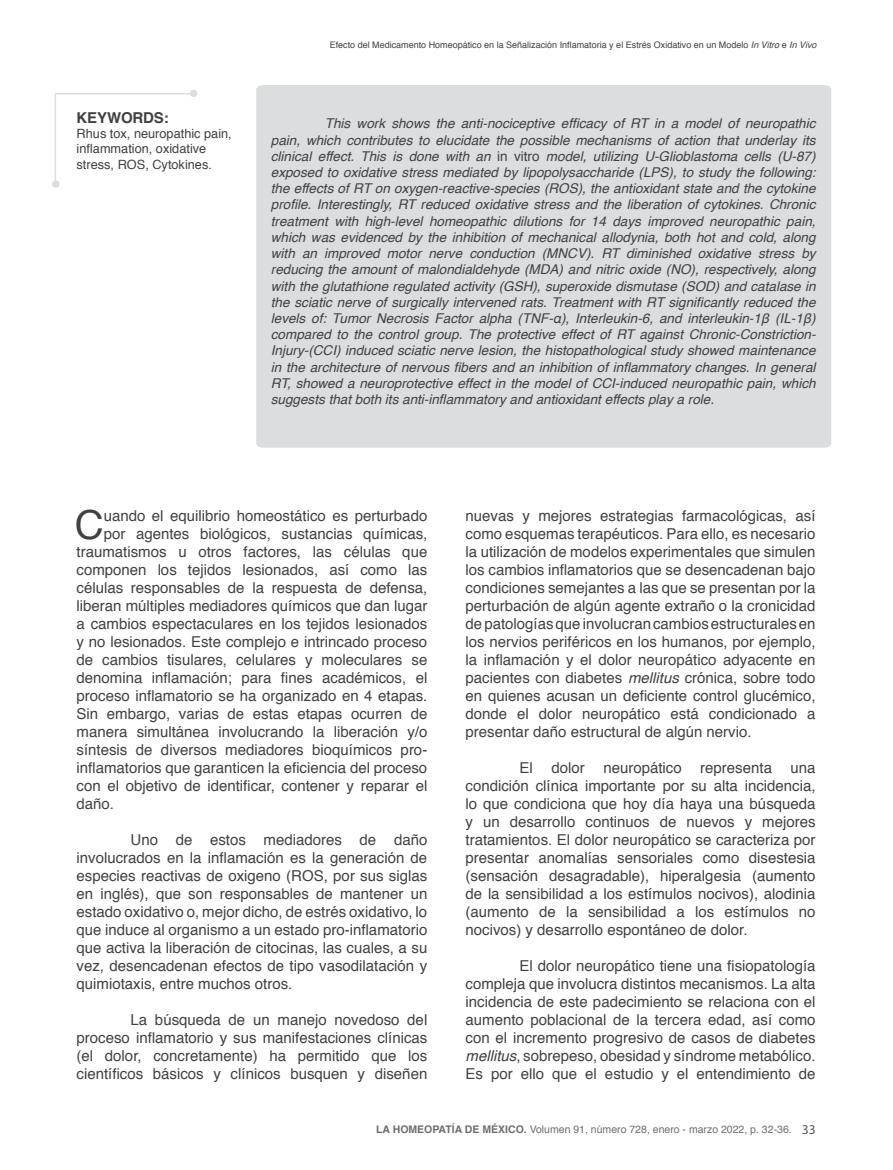
<style>
.page{position:relative;width:893px;height:1170px;background:#fff}
.page>*{position:absolute;margin:0;border:0;box-sizing:border-box;transform-origin:0 0}
.t1{font:40.05px "Helvetica";color:#414042}
.t2{font:15px/18px "Helvetica";color:#414042;text-align:justify}
.t3{font:700 15px "Helvetica";letter-spacing:-.01em;color:#414042}
.t4{font:italic 13.5px/16.2px "Helvetica";color:#414042;text-align:justify}
.t5{font:12.75px/15.3px "Helvetica";color:#414042}
.t6{font:10.5px "Helvetica";color:#6d6e71}
.t7{font:9px "Helvetica";color:#414042}
.s1{font-style:italic}
.s2{font-style:normal}
.s3{font-weight:700}
.s4{font-family:"Myriad Pro";font-size:13.5px;color:#58595b}
</style>
<div class="page">
<div style="left:256px;top:85px;width:575px;height:362px;background:#dcddde"></div>
<div style="left:190px;top:90px;width:7px;height:7px;background:#dcddde;border-radius:50%"></div>
<svg style="left:54px;top:93px;width:138px;height:87px"></svg>
<div style="left:52px;top:180px;width:8px;height:8px;background:#dcddde;border-radius:50%"></div>
<p class="t3" style="left:77px;top:105px;width:94px">KEYWORDS:</p>
<p class="t5" style="left:77px;top:126px;width:157px">Rhus tox, neuropathic pain, inflammation, oxidative stress, ROS, Cytokines.</p>
<p class="t7" style="left:330px;top:38px;width:488px">Efecto del Medicamento Homeopático en la Señalización Inflamatoria y el Estrés Oxidativo en un Modelo <span class="s1">In Vitro</span> e <span class="s1">In Vivo</span></p>
<p class="t4" style="left:271px;top:116px;width:546px;text-indent:54px">This work shows the anti-nociceptive efficacy of RT in a model of neuropathic pain, which contributes to elucidate the possible mechanisms of action that underlay its clinical effect. This is done with an <span class="s2">in vitro</span> model, utilizing U-Glioblastoma cells (U-87) exposed to oxidative stress mediated by lipopolysaccharide (LPS), to study the following: the effects of RT on oxygen-reactive-species (ROS), the antioxidant state and the cytokine profile. Interestingly, RT reduced oxidative stress and the liberation of cytokines. Chronic treatment with high-level homeopathic dilutions for 14 days improved neuropathic pain, which was evidenced by the inhibition of mechanical allodynia, both hot and cold, along with an improved motor nerve conduction (MNCV). RT diminished oxidative stress by reducing the amount of malondialdehyde (MDA) and nitric oxide (NO), respectively, along with the glutathione regulated activity (GSH), superoxide dismutase (SOD) and catalase in the sciatic nerve of surgically intervened rats. Treatment with RT significantly reduced the levels of: Tumor Necrosis Factor alpha (TNF-α), Interleukin-6, and interleukin-1β (IL-1β) compared to the control group. The protective effect of RT against Chronic-Constriction-Injury-(CCI) induced sciatic nerve lesion, the histopathological study showed maintenance in the architecture of nervous fibers and an inhibition of inflammatory changes. In general RT, showed a neuroprotective effect in the model of CCI-induced neuropathic pain, which suggests that both its anti-inflammatory and antioxidant effects play a role.</p>
<h1 class="t1" style="left:75px;top:494px;width:30px">C</h1>
<p class="t2" style="left:104px;top:507px;width:325px">uando el equilibrio homeostático es perturbado</p>
<p class="t2" style="left:104px;top:525px;width:325px">por agentes biológicos, sustancias químicas,</p>
<p class="t2" style="left:77px;top:543px;width:352px">traumatismos u otros factores, las células que</p>
<p class="t2" style="left:77px;top:561px;width:352px">componen los tejidos lesionados, así como las</p>
<p class="t2" style="left:77px;top:579px;width:352px">células responsables de la respuesta de defensa,</p>
<p class="t2" style="left:77px;top:597px;width:352px">liberan múltiples mediadores químicos que dan lugar</p>
<p class="t2" style="left:77px;top:615px;width:352px">a cambios espectaculares en los tejidos lesionados</p>
<p class="t2" style="left:77px;top:633px;width:352px">y no lesionados. Este complejo e intrincado proceso</p>
<p class="t2" style="left:77px;top:651px;width:352px">de cambios tisulares, celulares y moleculares se</p>
<p class="t2" style="left:77px;top:669px;width:352px">denomina inflamación; para fines académicos, el</p>
<p class="t2" style="left:77px;top:687px;width:352px">proceso inflamatorio se ha organizado en 4 etapas.</p>
<p class="t2" style="left:77px;top:705px;width:352px">Sin embargo, varias de estas etapas ocurren de</p>
<p class="t2" style="left:77px;top:723px;width:352px">manera simultánea involucrando la liberación y/o</p>
<p class="t2" style="left:77px;top:741px;width:352px">síntesis de diversos mediadores bioquímicos pro-</p>
<p class="t2" style="left:77px;top:759px;width:352px">inflamatorios que garanticen la eficiencia del proceso</p>
<p class="t2" style="left:77px;top:777px;width:352px">con el objetivo de identificar, contener y reparar el</p>
<p class="t2" style="left:77px;top:795px;width:39px">daño.</p>
<p class="t2" style="left:77px;top:831px;width:352px;text-indent:54px">Uno de estos mediadores de daño involucrados en la inflamación es la generación de especies reactivas de oxigeno (ROS, por sus siglas en inglés), que son responsables de mantener un estado oxidativo o, mejor dicho, de estrés oxidativo, lo que induce al organismo a un estado pro-inflamatorio que activa la liberación de citocinas, las cuales, a su vez, desencadenan efectos de tipo vasodilatación y quimiotaxis, entre muchos otros.</p>
<p class="t2" style="left:77px;top:1011px;width:352px;text-indent:54px">La búsqueda de un manejo novedoso del proceso inflamatorio y sus manifestaciones clínicas (el dolor, concretamente) ha permitido que los científicos básicos y clínicos busquen y diseñen</p>
<p class="t2" style="left:466px;top:507px;width:351px">nuevas y mejores estrategias farmacológicas, así como esquemas terapéuticos. Para ello, es necesario la utilización de modelos experimentales que simulen los cambios inflamatorios que se desencadenan bajo condiciones semejantes a las que se presentan por la perturbación de algún agente extraño o la cronicidad de patologías que involucran cambios estructurales en los nervios periféricos en los humanos, por ejemplo, la inflamación y el dolor neuropático adyacente en pacientes con diabetes <span class="s1">mellitus</span> crónica, sobre todo en quienes acusan un deficiente control glucémico, donde el dolor neuropático está condicionado a presentar daño estructural de algún nervio.</p>
<p class="t2" style="left:466px;top:759px;width:351px;text-indent:54px">El dolor neuropático representa una condición clínica importante por su alta incidencia, lo que condiciona que hoy día haya una búsqueda y un desarrollo continuos de nuevos y mejores tratamientos. El dolor neuropático se caracteriza por presentar anomalías sensoriales como disestesia (sensación desagradable), hiperalgesia (aumento de la sensibilidad a los estímulos nocivos), alodinia (aumento de la sensibilidad a los estímulos no nocivos) y desarrollo espontáneo de dolor.</p>
<p class="t2" style="left:466px;top:957px;width:351px;text-indent:54px">El dolor neuropático tiene una fisiopatología compleja que involucra distintos mecanismos. La alta incidencia de este padecimiento se relaciona con el aumento poblacional de la tercera edad, así como con el incremento progresivo de casos de diabetes <span class="s1">mellitus</span>, sobrepeso, obesidad y síndrome metabólico.<br>Es por ello que el estudio y el entendimiento de</p>
<p class="t6" style="left:376px;top:1120px;width:441px"><span class="s3">LA HOMEOPATÍA DE MÉXICO.</span> Volumen 91, número 728, enero - marzo 2022, p. 32-36. <span class="s4">33</span></p>
</div>
